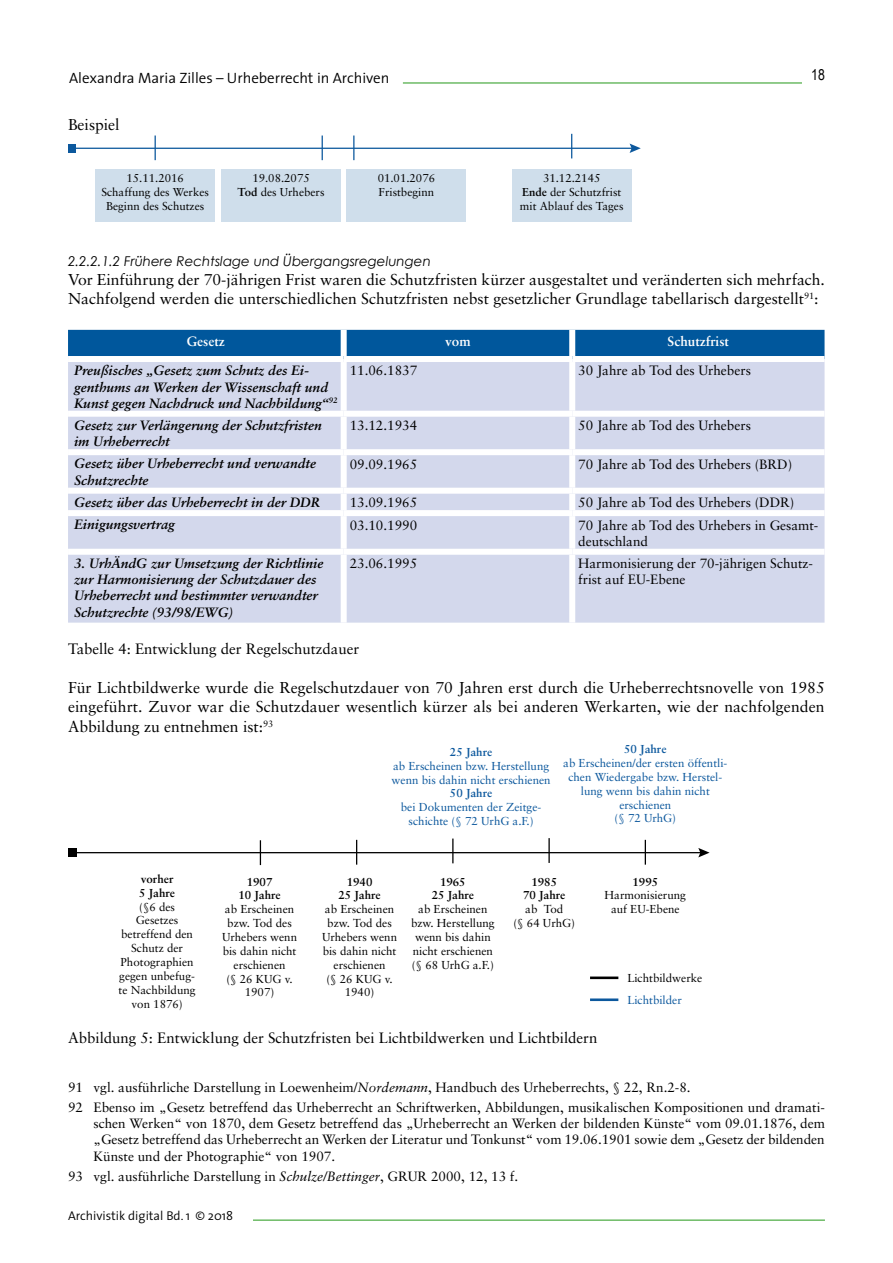
<style>
.page{position:relative;width:893px;height:1263px;background:#fff}
.page>*{position:absolute;margin:0;border:0;box-sizing:border-box;transform-origin:0 0}
.Fließtext_ohne_Einzug{font:15.75px/19.4px "Sabon LT";color:#000}
.Bildunterschrift{font:15px "Sabon LT";color:#000}
.t1{font:300 15px "The Sans";color:#000}
.t2{font:15px "Arial Narrow";color:#000}
.Fußnote{font:13.5px/16.2px "Sabon LT";color:#000}
.t3{font:italic 700 13.5px/16.2px "Sabon LT";color:#000}
.Überschriftebene_5{font:italic 13.5px "Century Gothic";color:#000}
.Tabelle_Überschrift{font:700 13.5px "Sabon LT";color:#fff}
.t4{font:300 12.75px "The Sans";color:#000}
.t5{font:11.55px/13.8px "Sabon LT";color:#000;text-align:center}
.t6{font:11.55px/13.8px "Sabon LT";color:#0c589d;text-align:center}
.s1{font-weight:700}
.s2{color:#0c589d}
.s3{font-style:italic}
</style>
<div class="page">
<hr style="left:253px;top:1219px;width:572px;height:2px;background:#3ca432">
<hr style="left:403px;top:82px;width:399px;height:2px;background:#3ca432">
<hr style="left:71px;top:148px;width:562px;height:1px;background:#0c589d">
<svg style="left:630px;top:144px;width:11px;height:9px"></svg>
<div style="left:68px;top:144px;width:7px;height:8px;background:#0c589d"></div>
<div style="left:221px;top:169px;width:120px;height:52px;background:#cfdeeb"></div>
<div style="left:95px;top:169px;width:120px;height:52px;background:#cfdeeb"></div>
<div style="left:346px;top:169px;width:120px;height:52px;background:#cfdeeb"></div>
<div style="left:512px;top:169px;width:120px;height:52px;background:#cfdeeb"></div>
<svg style="left:155px;top:136px;width:1px;height:24px"></svg>
<svg style="left:322px;top:136px;width:1px;height:24px"></svg>
<svg style="left:353px;top:136px;width:1px;height:24px"></svg>
<svg style="left:571px;top:134px;width:1px;height:24px"></svg>
<div style="left:68px;top:330px;width:756px;height:26px;background:#00579c"></div>
<div style="left:68px;top:362px;width:756px;height:261px;background:#d3d8ec"></div>
<div style="left:341px;top:330px;width:6px;height:26px;background:#fff"></div>
<div style="left:569px;top:330px;width:6px;height:26px;background:#fff"></div>
<div style="left:341px;top:362px;width:6px;height:49px;background:#fff"></div>
<div style="left:569px;top:362px;width:6px;height:49px;background:#fff"></div>
<div style="left:68px;top:411px;width:276px;height:6px;background:#fff"></div>
<div style="left:344px;top:411px;width:228px;height:6px;background:#fff"></div>
<div style="left:341px;top:417px;width:6px;height:32px;background:#fff"></div>
<div style="left:572px;top:411px;width:252px;height:6px;background:#fff"></div>
<div style="left:569px;top:417px;width:6px;height:32px;background:#fff"></div>
<div style="left:68px;top:449px;width:276px;height:6px;background:#fff"></div>
<div style="left:344px;top:449px;width:228px;height:6px;background:#fff"></div>
<div style="left:341px;top:455px;width:6px;height:33px;background:#fff"></div>
<div style="left:572px;top:449px;width:252px;height:6px;background:#fff"></div>
<div style="left:569px;top:455px;width:6px;height:33px;background:#fff"></div>
<div style="left:68px;top:488px;width:276px;height:6px;background:#fff"></div>
<div style="left:344px;top:488px;width:228px;height:6px;background:#fff"></div>
<div style="left:341px;top:494px;width:6px;height:16px;background:#fff"></div>
<div style="left:572px;top:488px;width:252px;height:6px;background:#fff"></div>
<div style="left:569px;top:494px;width:6px;height:16px;background:#fff"></div>
<div style="left:68px;top:510px;width:276px;height:6px;background:#fff"></div>
<div style="left:344px;top:510px;width:228px;height:6px;background:#fff"></div>
<div style="left:341px;top:516px;width:6px;height:33px;background:#fff"></div>
<div style="left:572px;top:510px;width:252px;height:6px;background:#fff"></div>
<div style="left:569px;top:516px;width:6px;height:33px;background:#fff"></div>
<div style="left:68px;top:549px;width:276px;height:6px;background:#fff"></div>
<div style="left:344px;top:549px;width:228px;height:6px;background:#fff"></div>
<div style="left:341px;top:555px;width:6px;height:68px;background:#fff"></div>
<div style="left:572px;top:549px;width:252px;height:6px;background:#fff"></div>
<div style="left:569px;top:555px;width:6px;height:68px;background:#fff"></div>
<hr style="left:72px;top:852px;width:630px;height:1px;background:#000">
<svg style="left:698px;top:848px;width:12px;height:9px"></svg>
<div style="left:68px;top:848px;width:9px;height:9px;background:#000"></div>
<svg style="left:260px;top:840px;width:1px;height:25px"></svg>
<svg style="left:356px;top:840px;width:1px;height:25px"></svg>
<hr style="left:548px;top:838px;width:2px;height:25px;background:#000">
<svg style="left:452px;top:838px;width:1px;height:25px"></svg>
<svg style="left:645px;top:840px;width:1px;height:25px"></svg>
<hr style="left:590px;top:976px;width:28px;height:3px;background:#000">
<hr style="left:590px;top:998px;width:28px;height:3px;background:#0c589d">
<p class="t1" style="left:69px;top:68px;width:322px">Alexandra Maria Zilles – Urheberrecht in Archiven</p>
<p class="Fließtext_ohne_Einzug" style="left:68px;top:114px;width:53px">Beispiel</p>
<p class="t5" style="left:101px;top:171px;width:109px">15.11.2016<br>Schaffung des Werkes<br>Beginn des Schutzes</p>
<p class="t5" style="left:378px;top:171px;width:59px;text-align:left">01.01.2076<br>Fristbeginn</p>
<p class="t5" style="left:520px;top:171px;width:105px">31.12.2145<br><span class="s1">Ende</span> der Schutzfrist mit Ablauf des Tages</p>
<p class="t5" style="left:238px;top:171px;width:88px">19.08.2075<br><span class="s1">Tod</span> des Urhebers</p>
<p class="t2" style="left:811px;top:64px;width:15px">18</p>
<h4 class="Überschriftebene_5" style="left:68px;top:251px;width:364px">2.2.2.1.2 Frühere Rechtslage und Übergangsregelungen</h4>
<p class="Fließtext_ohne_Einzug" style="left:68px;top:270px;width:758px">Vor Einführung der 70-jährigen Frist waren die Schutzfristen kürzer ausgestaltet und veränderten sich mehrfach.<br>Nachfolgend werden die unterschiedlichen Schutzfristen nebst gesetzlicher Grundlage tabellarisch dargestellt<sup>91</sup>:</p>
<p class="Tabelle_Überschrift" style="left:187px;top:333px;width:40px">Gesetz</p>
<p class="Tabelle_Überschrift" style="left:445px;top:333px;width:27px">vom</p>
<p class="Tabelle_Überschrift" style="left:668px;top:333px;width:63px">Schutzfrist</p>
<p class="t3" style="left:74px;top:362px;width:265px">Preußisches „Gesetz zum Schutz des Ei&shy;genthums an Werken der Wissenschaft und<br>Kunst gegen Nachdruck und Nachbildung“<sup>92</sup></p>
<p class="Fußnote" style="left:350px;top:362px;width:69px">11.06.1837</p>
<p class="Fußnote" style="left:578px;top:362px;width:174px">30 Jahre ab Tod des Urhebers</p>
<p class="t3" style="left:74px;top:417px;width:249px">Gesetz zur Verlängerung der Schutzfristen im Urheberrecht</p>
<p class="Fußnote" style="left:350px;top:417px;width:69px">13.12.1934</p>
<p class="Fußnote" style="left:578px;top:417px;width:174px">50 Jahre ab Tod des Urhebers</p>
<p class="t3" style="left:74px;top:455px;width:243px">Gesetz über Urheberrecht und verwandte<br>Schutzrechte</p>
<p class="Fußnote" style="left:350px;top:456px;width:69px">09.09.1965</p>
<p class="Fußnote" style="left:578px;top:456px;width:215px">70 Jahre ab Tod des Urhebers (BRD)</p>
<p class="t3" style="left:74px;top:494px;width:247px">Gesetz über das Urheberrecht in der DDR</p>
<p class="Fußnote" style="left:350px;top:494px;width:69px">13.09.1965</p>
<p class="Fußnote" style="left:578px;top:494px;width:218px">50 Jahre ab Tod des Urhebers (DDR)</p>
<p class="t3" style="left:74px;top:516px;width:102px">Einigungsvertrag</p>
<p class="Fußnote" style="left:350px;top:517px;width:69px">03.10.1990</p>
<p class="Fußnote" style="left:578px;top:517px;width:242px">70 Jahre ab Tod des Urhebers in Gesamt&shy;deutschland</p>
<p class="t3" style="left:74px;top:555px;width:251px">3. UrhÄndG zur Umsetzung der Richtlinie zur Harmonisierung der Schutzdauer des Urheberrecht und bestimmter verwandter Schutzrechte (93/98/EWG)</p>
<p class="Fußnote" style="left:350px;top:555px;width:69px">23.06.1995</p>
<p class="Fußnote" style="left:578px;top:555px;width:236px">Harmonisierung der 70-jährigen Schutz&shy;frist auf EU-Ebene</p>
<p class="Bildunterschrift" style="left:68px;top:640px;width:302px">Tabelle 4: Entwicklung der Regelschutzdauer<sup>92</sup></p>
<p class="Fließtext_ohne_Einzug" style="left:68px;top:678px;width:758px;text-align:justify">Für Lichtbildwerke wurde die Regelschutzdauer von 70 Jahren erst durch die Urheberrechtsnovelle von 1985 eingeführt. Zuvor war die Schutzdauer wesentlich kürzer als bei anderen Werkarten, wie der nachfolgenden Abbildung zu entnehmen ist:<sup>93</sup></p>
<p class="t6" style="left:392px;top:745px;width:161px"><span class="s1">25 Jahre<br></span>ab Erscheinen bzw. Herstellung wenn bis dahin nicht erschienen<br><span class="s1">50 Jahre<br></span>bei Dokumenten der Zeitge&shy;schichte (§ 72 UrhG a.F.)</p>
<p class="t6" style="left:563px;top:742px;width:166px"><span class="s1">50 Jahre<br></span>ab Erscheinen/der ersten öffentli&shy;chen Wiedergabe bzw. Herstel&shy;lung wenn bis dahin nicht erschienen<br>(§ 72 UrhG)</p>
<p class="t5" style="left:119px;top:872px;width:78px"><span class="s1">vorher<br>5 Jahre<br></span>(§6 des<br>Gesetzes betreffend den<br>Schutz der<br>Photographien gegen unbefug&shy;te Nachbildung von 1876)</p>
<p class="t5" style="left:222px;top:874px;width:77px"><span class="s1">1907<br>10 Jahre<br></span>ab Erscheinen bzw. Tod des<br>Urhebers wenn bis dahin nicht erschienen<br>(§ 26 KUG v.<br>1907)</p>
<p class="t5" style="left:322px;top:874px;width:77px"><span class="s1">1940<br>25 Jahre<br></span>ab Erscheinen bzw. Tod des<br>Urhebers wenn bis dahin nicht erschienen<br>(§ 26 KUG v.<br>1940)</p>
<p class="t5" style="left:411px;top:874px;width:85px"><span class="s1">1965<br>25 Jahre<br></span>ab Erscheinen bzw. Herstellung wenn bis dahin nicht erschienen (§ 68 UrhG a.F.)</p>
<p class="t5" style="left:513px;top:874px;width:63px"><span class="s1">1985<br>70 Jahre<br></span>ab Tod<br>(§ 64 UrhG)</p>
<p class="t5" style="left:605px;top:874px;width:83px"><span class="s1">1995<br></span>Harmonisierung auf EU-Ebene</p>
<p class="t5" style="left:627px;top:967px;width:77px;line-height:21.9px;text-align:left">Lichtbildwerke<br><span class="s2">Lichtbilder</span></p>
<p class="Bildunterschrift" style="left:68px;top:1028px;width:531px">Abbildung 5: Entwicklung der Schutzfristen bei Lichtbildwerken und Lichtbildern</p>
<p class="Fußnote" style="left:68px;top:1079px;width:624px">91 vgl. ausführliche Darstellung in Loewenheim/<span class="s3">Nordemann</span>, Handbuch des Urheberrechts, § 22, Rn.2-8.</p>
<p class="Fußnote" style="left:94px;top:1099px;width:733px;text-align:justify;text-indent:-26px">92 Ebenso im „Gesetz betreffend das Urheberrecht an Schriftwerken, Abbildungen, musikalischen Kompositionen und dramati&shy;schen Werken“ von 1870, dem Gesetz betreffend das „Urheberrecht an Werken der bildenden Künste“ vom 09.01.1876, dem „Gesetz betreffend das Urheberrecht an Werken der Literatur und Tonkunst“ vom 19.06.1901 sowie dem „Gesetz der bildenden Künste und der Photographie“ von 1907.</p>
<p class="Fußnote" style="left:68px;top:1168px;width:452px">93 vgl. ausführliche Darstellung in <span class="s3">Schulze/Bettinger</span>, GRUR 2000, 12, 13 f.</p>
<p class="t4" style="left:68px;top:1207px;width:167px">Archivistik digital Bd. 1 © 2018</p>
</div>
